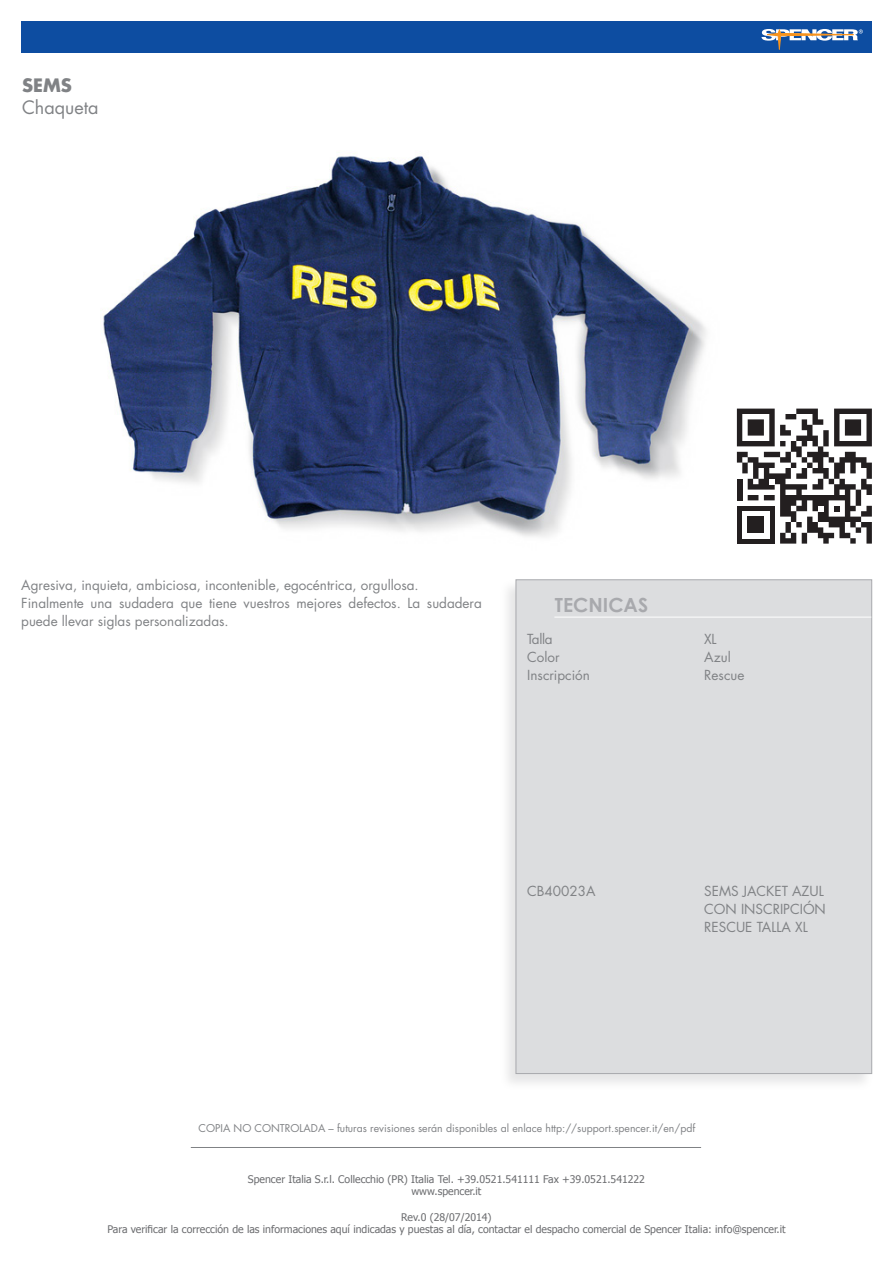
<style>
.page{position:relative;width:893px;height:1263px;background:#fff}
.page>*{position:absolute;margin:0;border:0;box-sizing:border-box;transform-origin:0 0}
.TITOLO_DATI_TECNICI{font:700 19.5px "Century Gothic";color:#a8a9ad}
.Sottotitolo{font:18px "Futura";color:#808285}
.Sottotitolo-2{font:700 18px "Futura";color:#808285}
.Testo{font:13.5px/18px "Futura";color:#808285}
.t1{font:10.5px "Tahoma";color:#6c6d70}
.Testo-2{font:10.5px "Futura";color:#808285}
</style>
<div class="page">
<div style="left:21px;top:21px;width:851px;height:31px;background:#0d4da1"></div>
<svg style="left:761px;top:29px;width:102px;height:24px"></svg>
<hr style="left:191px;top:1147px;width:510px;height:1px;background:#808285">
<img style="left:100px;top:153px;width:606px;height:384px">
<div style="left:499px;top:578px;width:375px;height:512px;background:#808285;opacity:.2"></div>
<div style="left:516px;top:579px;width:356px;height:495px;background:#dcdddf;border:1px solid #a8a9ad"></div>
<hr style="left:554px;top:617px;width:317px;height:1px;background:#fff">
<svg style="left:737px;top:409px;width:135px;height:135px"></svg>
<p class="Sottotitolo-2" style="left:22px;top:73px;width:51px">SEMS</p>
<p class="Sottotitolo" style="left:22px;top:95px;width:78px">Chaqueta</p>
<p class="Testo" style="left:21px;top:576px;width:399px">Agresiva, inquieta, ambiciosa, incontenible, egocéntrica, orgullosa.</p>
<p class="Testo" style="left:21px;top:594px;width:209px">Finalmente<br>puede llevar siglas personalizadas.</p>
<p class="Testo" style="left:119px;top:594px;width:56px">sudadera</p>
<p class="Testo" style="left:209px;top:594px;width:29px">tiene</p>
<p class="Testo" style="left:244px;top:594px;width:48px">vuestros</p>
<p class="Testo" style="left:91px;top:594px;width:23px">una</p>
<p class="Testo" style="left:181px;top:594px;width:23px">que</p>
<p class="Testo" style="left:349px;top:594px;width:54px">defectos.</p>
<p class="Testo" style="left:296px;top:594px;width:47px">mejores</p>
<p class="Testo" style="left:407px;top:594px;width:14px">La</p>
<p class="Testo" style="left:427px;top:594px;width:56px">sudadera</p>
<p class="TITOLO_DATI_TECNICI" style="left:555px;top:593px;width:95px">TECNICAS</p>
<p class="Testo" style="left:527px;top:630px;width:27px">Talla</p>
<p class="Testo" style="left:704px;top:630px;width:14px">XL</p>
<p class="Testo" style="left:527px;top:648px;width:34px">Color</p>
<p class="Testo" style="left:704px;top:648px;width:28px">Azul</p>
<p class="Testo" style="left:527px;top:666px;width:64px">Inscripción</p>
<p class="Testo" style="left:704px;top:666px;width:42px">Rescue</p>
<p class="Testo" style="left:527px;top:882px;width:70px">CB40023A</p>
<p class="Testo" style="left:704px;top:882px;width:121px">SEMS JACKET AZUL</p>
<p class="Testo" style="left:704px;top:900px;width:123px">CON INSCRIPCIÓN</p>
<p class="Testo" style="left:704px;top:918px;width:105px">RESCUE TALLA XL</p>
<p class="Testo-2" style="left:199px;top:1122px;width:498px">COPIA NO CONTROLADA – futuras revisiones serán disponibles al enlace http://support.spencer /i t. en/pdf</p>
<p class="t1" style="left:248px;top:1172px;width:399px">Spencer Italia .l.r.S Collecchio (PR) Italia Tel. +39.0521.541111 Fax +39.0521.541222</p>
<p class="t1" style="left:411px;top:1185px;width:71px">www.spencer i t.</p>
<p class="t1" style="left:401px;top:1210px;width:92px">Rev.0 )28/07/2014(</p>
<p class="t1" style="left:107px;top:1223px;width:680px">Para verificar la corrección de las informaciones aquí indicadas y puestas al día, contactar el despacho comercial de Spencer Italia: info@spencer i t.</p>
</div>
